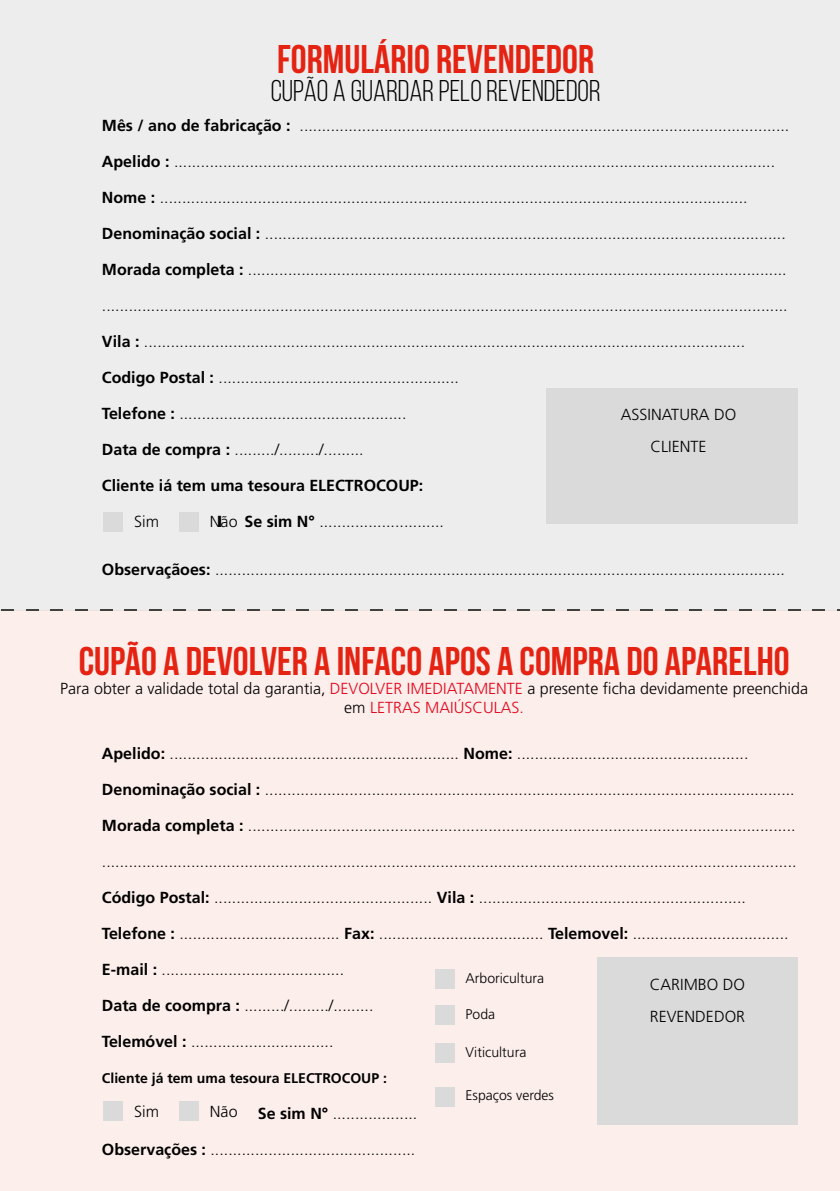
<style>
.page{position:relative;width:840px;height:1191px;background:#fff}
.page>*{position:absolute;margin:0;border:0;box-sizing:border-box;transform-origin:0 0}
.t1{font:700 40px "Bebas Neue";color:#e42313}
.t2{font:30px "Bebas Neue";color:#000}
.t3{font:300 16px/32px "Frutiger Pro";color:#000;text-align:center}
.t4{font:700 16px "Frutiger Pro";color:#000}
.t5{font:300 14px "Frutiger Pro";color:#000}
.t6{font:700 14px "Frutiger Pro";color:#000}
.s1{font-weight:700}
.s2{color:#e3051b}
</style>
<div class="page">
<div style="left:0;top:0;width:839px;height:610px;background:#ededed"></div>
<div style="left:0;top:610px;width:839px;height:581px;background:#fceeeb"></div>
<div style="left:104px;top:512px;width:19px;height:19px;background:#dadada"></div>
<div style="left:104px;top:1101px;width:19px;height:20px;background:#dadada"></div>
<div style="left:435px;top:969px;width:19px;height:19px;background:#dadada"></div>
<div style="left:435px;top:1005px;width:19px;height:20px;background:#dadada"></div>
<div style="left:435px;top:1043px;width:19px;height:20px;background:#dadada"></div>
<div style="left:435px;top:1087px;width:19px;height:19px;background:#dadada"></div>
<div style="left:546px;top:388px;width:251px;height:136px;background:#dadada"></div>
<div style="left:597px;top:957px;width:200px;height:167px;background:#dadada"></div>
<div style="left:179px;top:512px;width:20px;height:19px;background:#dadada"></div>
<div style="left:179px;top:1101px;width:20px;height:20px;background:#dadada"></div>
<svg style="left:2px;top:609px;width:12px;height:1px"></svg>
<svg style="left:26px;top:609px;width:12px;height:1px"></svg>
<svg style="left:51px;top:609px;width:12px;height:1px"></svg>
<svg style="left:75px;top:609px;width:13px;height:1px"></svg>
<svg style="left:100px;top:609px;width:12px;height:1px"></svg>
<svg style="left:124px;top:609px;width:13px;height:1px"></svg>
<svg style="left:149px;top:609px;width:12px;height:1px"></svg>
<svg style="left:174px;top:609px;width:12px;height:1px"></svg>
<svg style="left:198px;top:609px;width:12px;height:1px"></svg>
<svg style="left:223px;top:609px;width:12px;height:1px"></svg>
<svg style="left:247px;top:609px;width:12px;height:1px"></svg>
<svg style="left:272px;top:609px;width:12px;height:1px"></svg>
<svg style="left:296px;top:609px;width:13px;height:1px"></svg>
<svg style="left:321px;top:609px;width:12px;height:1px"></svg>
<svg style="left:345px;top:609px;width:13px;height:1px"></svg>
<svg style="left:370px;top:609px;width:12px;height:1px"></svg>
<svg style="left:395px;top:609px;width:12px;height:1px"></svg>
<svg style="left:419px;top:609px;width:12px;height:1px"></svg>
<svg style="left:444px;top:609px;width:12px;height:1px"></svg>
<svg style="left:468px;top:609px;width:12px;height:1px"></svg>
<svg style="left:493px;top:609px;width:12px;height:1px"></svg>
<svg style="left:517px;top:609px;width:12px;height:1px"></svg>
<svg style="left:542px;top:609px;width:12px;height:1px"></svg>
<svg style="left:567px;top:609px;width:12px;height:1px"></svg>
<svg style="left:591px;top:609px;width:12px;height:1px"></svg>
<svg style="left:616px;top:609px;width:12px;height:1px"></svg>
<svg style="left:640px;top:609px;width:12px;height:1px"></svg>
<svg style="left:665px;top:609px;width:12px;height:1px"></svg>
<svg style="left:689px;top:609px;width:12px;height:1px"></svg>
<svg style="left:714px;top:609px;width:12px;height:1px"></svg>
<svg style="left:763px;top:609px;width:12px;height:1px"></svg>
<svg style="left:812px;top:609px;width:12px;height:1px"></svg>
<h1 class="t1" style="left:277px;top:37px;width:318px">FORMULÁRIO REVENDEDOR</h1>
<h2 class="t2" style="left:270px;top:75px;width:331px">CUPÃO A GUARDAR PELO REVENDEDOR</h2>
<p class="t3" style="left:102px;top:110px;width:688px"><span class="s1">Mês / ano de fabricação :</span> ..............................................................................................................</p>
<p class="t3" style="left:102px;top:146px;width:674px"><span class="s1">Apelido :</span> .......................................................................................................................................</p>
<p class="t3" style="left:102px;top:182px;width:646px"><span class="s1">Nome :</span> ....................................................................................................................................</p>
<p class="t3" style="left:102px;top:218px;width:685px"><span class="s1">Denominação social :</span> .....................................................................................................................</p>
<p class="t3" style="left:102px;top:254px;width:686px"><span class="s1">Morada completa :</span> .........................................................................................................................</p>
<p class="t3" style="left:102px;top:290px;width:686px">..........................................................................................................................................................</p>
<p class="t3" style="left:102px;top:326px;width:644px"><span class="s1">Vila :</span> .......................................................................................................................................</p>
<p class="t3" style="left:102px;top:362px;width:358px"><span class="s1">Codigo Postal :</span> ......................................................</p>
<p class="t3" style="left:102px;top:398px;width:306px"><span class="s1">Telefone :</span> ...................................................</p>
<p class="t3" style="left:102px;top:434px;width:263px"><span class="s1">Data de compra :</span> ........./........./.........</p>
<p class="t4" style="left:102px;top:476px;width:322px">Cliente iá tem uma tesoura ELECTROCOUP:</p>
<p class="t4" style="left:217px;top:512px;width:6px">I</p>
<p class="t3" style="left:620px;top:399px;width:117px">ASSINATURA DO<br>CLIENTE</p>
<p class="t3" style="left:134px;top:505px;width:26px">Sim</p>
<p class="t3" style="left:210px;top:506px;width:235px">Não <span class="s1">Se sim N°</span> ............................</p>
<p class="t3" style="left:102px;top:553px;width:684px"><span class="s1">Observaçãoes:</span> ................................................................................................................................</p>
<h1 class="t1" style="left:79px;top:639px;width:712px">CUPÃO A DEVOLVER A INFACO APOS A COMPRA DO APARELHO</h1>
<p class="t3" style="left:60px;top:679px;width:748px;line-height:19.2px">Para obter a validade total da garantia, <span class="s2">DEVOLVER IMEDIATAMENTE</span> a presente ficha devidamente preenchida em <span class="s2">LETRAS MAIÚSCULAS.</span></p>
<p class="t3" style="left:102px;top:737px;width:647px"><span class="s1">Apelido:</span> ................................................................. <span class="s1">Nome:</span> ....................................................</p>
<p class="t3" style="left:102px;top:773px;width:693px"><span class="s1">Denominação social :</span> .......................................................................................................................</p>
<p class="t3" style="left:102px;top:809px;width:694px"><span class="s1">Morada completa :</span> ...........................................................................................................................</p>
<p class="t3" style="left:102px;top:845px;width:695px">............................................................................................................................................................</p>
<p class="t3" style="left:102px;top:881px;width:645px"><span class="s1">Código Postal:</span> ................................................. <span class="s1">Vila :</span> ............................................................</p>
<p class="t3" style="left:102px;top:917px;width:687px"><span class="s1">Telefone :</span> .................................... <span class="s1">Fax:</span> ..................................... <span class="s1">Telemovel:</span> ...................................</p>
<p class="t3" style="left:102px;top:953px;width:243px"><span class="s1">E-mail :</span> .........................................</p>
<p class="t3" style="left:102px;top:989px;width:273px"><span class="s1">Data de coompra :</span> ........./........./.........</p>
<p class="t3" style="left:102px;top:1025px;width:233px"><span class="s1">Telemóvel :</span> ................................</p>
<p class="t6" style="left:102px;top:1070px;width:286px">Cliente já tem uma tesoura ELECTROCOUP :</p>
<p class="t3" style="left:258px;top:1097px;width:161px"><span class="s1">Se sim N°</span> ...................</p>
<p class="t3" style="left:102px;top:1133px;width:315px"><span class="s1">Observações :</span> ..............................................</p>
<p class="t5" style="left:465px;top:969px;width:80px">Arboricultura</p>
<p class="t5" style="left:465px;top:1006px;width:31px">Poda</p>
<p class="t5" style="left:465px;top:1044px;width:62px">Viticultura</p>
<p class="t5" style="left:465px;top:1087px;width:90px">Espaços verdes</p>
<p class="t3" style="left:649px;top:969px;width:97px;text-align:left">CARIMBO DO<br>REVENDEDOR</p>
<p class="t3" style="left:134px;top:1095px;width:26px">Sim</p>
<p class="t3" style="left:210px;top:1095px;width:29px">Não</p>
</div>
